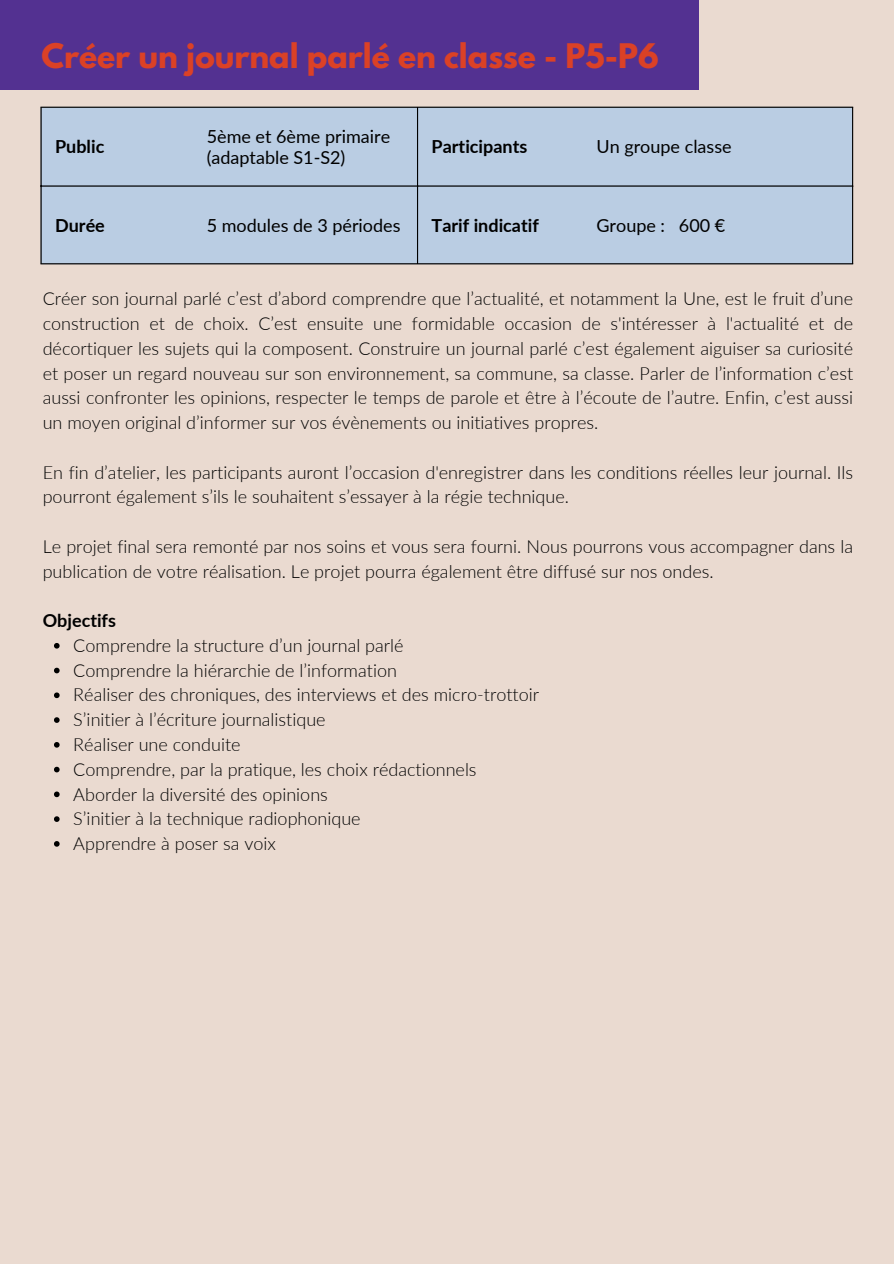
<style>
.page{position:relative;width:894px;height:1264px;background:#fff}
.page>*{position:absolute;margin:0;border:0;box-sizing:border-box;transform-origin:0 0}
.t1{font:700 30px "League Spartan";color:#db4126}
.t2{font:300 18px/24.8px "Lato";color:#000}
.t3{font:18px "Lato";color:#000}
.t4{font:700 18px "Lato";color:#000}
</style>
<div class="page">
<div style="left:0;top:0;width:893px;height:1263px;background:#eadad0"></div>
<div style="left:42px;top:108px;width:809px;height:155px;background:#bacde3"></div>
<hr style="left:40px;top:108px;width:2px;height:155px;background:#000">
<hr style="left:417px;top:108px;width:1px;height:155px;background:#000">
<hr style="left:851px;top:108px;width:1px;height:155px;background:#000">
<hr style="left:40px;top:107px;width:812px;height:1px;background:#000">
<hr style="left:40px;top:185px;width:812px;height:1px;background:#000">
<hr style="left:40px;top:263px;width:812px;height:1px;background:#000">
<svg style="left:54px;top:643px;width:6px;height:5px"></svg>
<svg style="left:54px;top:667px;width:6px;height:6px"></svg>
<svg style="left:54px;top:692px;width:6px;height:6px"></svg>
<svg style="left:54px;top:717px;width:6px;height:6px"></svg>
<svg style="left:54px;top:742px;width:6px;height:5px"></svg>
<svg style="left:54px;top:766px;width:6px;height:6px"></svg>
<svg style="left:54px;top:791px;width:6px;height:6px"></svg>
<svg style="left:54px;top:816px;width:6px;height:6px"></svg>
<svg style="left:54px;top:841px;width:6px;height:5px"></svg>
<div style="left:0;top:0;width:697px;height:89px;background:#533191"></div>
<p class="t1" style="left:41px;top:41px;width:618px">Créer un journal parlé en classe - P5-P6</p>
<p class="t4" style="left:55px;top:135px;width:51px">Public</p>
<h1 class="t3" style="left:207px;top:125px;width:185px">5ème et 6ème primaire</h1>
<p class="t3" style="left:207px;top:146px;width:140px">(adaptable S1-S2)</p>
<p class="t4" style="left:431px;top:135px;width:97px">Participants</p>
<p class="t3" style="left:596px;top:135px;width:137px">Un groupe classe</p>
<p class="t4" style="left:55px;top:214px;width:51px">Durée</p>
<p class="t3" style="left:207px;top:214px;width:195px">5 modules de 3 périodes</p>
<p class="t4" style="left:431px;top:214px;width:109px">Tarif indicatif</p>
<p class="t3" style="left:596px;top:214px;width:130px">Groupe : 600 €</p>
<p class="t2" style="left:43px;top:286px;width:811px;text-align:justify">Créer son journal parlé c’est d’abord comprendre que l’actualité, et notamment la Une, est le fruit d’une construction et de choix. C’est ensuite une formidable occasion de s'intéresser à l'actualité et de décortiquer les sujets qui la composent. Construire un journal parlé c’est également aiguiser sa curiosité et poser un regard nouveau sur son environnement, sa commune, sa classe. Parler de l’information c’est aussi confronter les opinions, respecter le temps de parole et être à l’écoute de l’autre. Enfin, c’est aussi un moyen original d’informer sur vos évènements ou initiatives propres.</p>
<p class="t2" style="left:43px;top:459px;width:811px">En fin d’atelier, les participants auront l’occasion d'enregistrer dans les conditions réelles leur journal. Ils pourront également s’ils le souhaitent s’essayer à la régie technique.</p>
<p class="t2" style="left:43px;top:533px;width:811px">Le projet final sera remonté par nos soins et vous sera fourni. Nous pourrons vous accompagner dans la publication de votre réalisation. Le projet pourra également être diffusé sur nos ondes.</p>
<p class="t4" style="left:43px;top:609px;width:75px">Objectifs</p>
<p class="t2" style="left:73px;top:632px;width:332px">Comprendre la structure d’un journal parlé</p>
<h2 class="t2" style="left:73px;top:657px;width:325px">Comprendre la hiérarchie de l’information</h2>
<p class="t2" style="left:73px;top:682px;width:467px">Réaliser des chroniques, des interviews et des micro-trottoir</p>
<p class="t2" style="left:73px;top:707px;width:254px">S’initier à l’écriture journalistique</p>
<p class="t2" style="left:73px;top:731px;width:169px">Réaliser une conduite</p>
<p class="t2" style="left:73px;top:756px;width:404px">Comprendre, par la pratique, les choix rédactionnels</p>
<p class="t2" style="left:73px;top:781px;width:256px">Aborder la diversité des opinions</p>
<p class="t2" style="left:73px;top:806px;width:289px">S’initier à la technique radiophonique</p>
<p class="t2" style="left:73px;top:830px;width:204px">Apprendre à poser sa voix</p>
</div>
